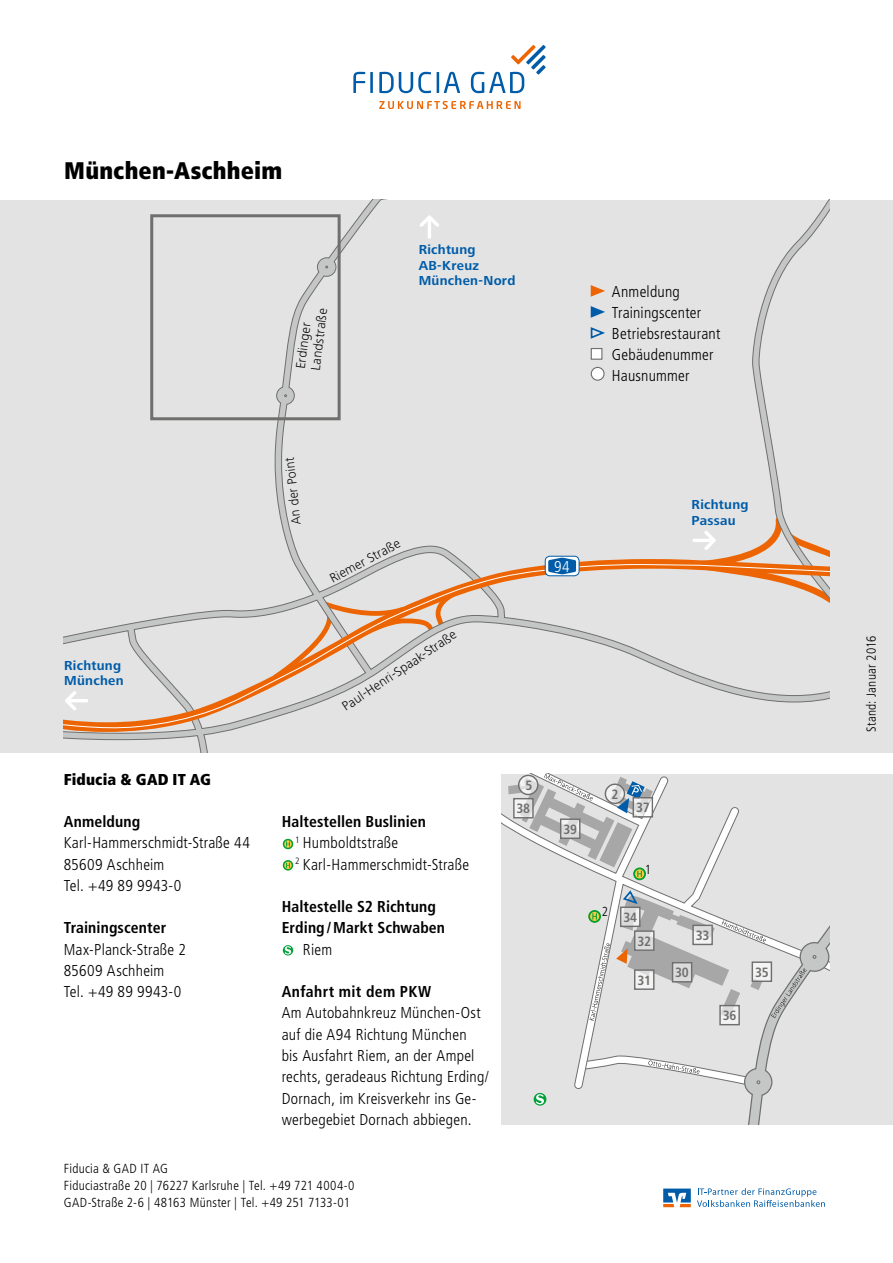
<style>
.page{position:relative;width:893px;height:1263px;background:#fff}
.page>*{position:absolute;margin:0;border:0;box-sizing:border-box;transform-origin:0 0}
.t1{font:900 condensed 24px "Frutiger LT Std";letter-spacing:.005em;color:#000}
.t2{font:300 condensed 15.75px/21.3px "Frutiger LT Std";letter-spacing:.015em;color:#000}
.t3{font:700 condensed 15.75px/21.3px "Frutiger LT Std";letter-spacing:.005em;color:#000}
.t4{font:700 condensed 15.75px "Frutiger LT Std";letter-spacing:.025em;color:#000}
.t5{font:900 condensed 15.75px "Frutiger LT Std";letter-spacing:.01em;color:#000}
.t6{font:300 condensed 15.6px "Frutiger LT Std";color:#fff}
.t7{font:700 13.5px/15.8px "Frutiger Next LT";letter-spacing:.02em;color:#005ca9}
.t8{font:300 13.5px/14.9px "Frutiger Next LT";color:#000}
.t9{font:300 13.5px "Frutiger Next LT";color:#000;scale:.96 1}
.t10{font:700 condensed 13.35px "Frutiger LT Std";letter-spacing:-.025em;color:#6f6f6e}
.t11{font:300 condensed 13.2px/17px "Frutiger LT Std";letter-spacing:.02em;color:#000}
.s1{font-weight:700}
</style>
<div class="page">
<div style="left:0;top:200px;width:893px;height:553px;background:#e3e3e3"></div>
<div style="left:502px;top:774px;width:391px;height:351px;background:#e3e3e3"></div>
<svg style="left:283px;top:839px;width:10px;height:10px"></svg>
<svg style="left:283px;top:860px;width:10px;height:10px"></svg>
<svg style="left:283px;top:945px;width:10px;height:10px"></svg>
<svg style="left:353px;top:72px;width:20px;height:21px"></svg>
<svg style="left:379px;top:72px;width:52px;height:21px"></svg>
<svg style="left:437px;top:72px;width:23px;height:21px"></svg>
<svg style="left:471px;top:45px;width:75px;height:48px"></svg>
<svg style="left:379px;top:101px;width:142px;height:8px"></svg>
<svg style="left:663px;top:1188px;width:28px;height:19px"></svg>
<svg style="left:697px;top:1188px;width:128px;height:19px"></svg>
<svg style="left:64px;top:200px;width:540px;height:553px"></svg>
<svg style="left:284px;top:394px;width:4px;height:3px"></svg>
<svg style="left:64px;top:559px;width:628px;height:173px"></svg>
<svg style="left:64px;top:564px;width:765px;height:165px"></svg>
<svg style="left:545px;top:556px;width:34px;height:20px"></svg>
<div style="left:545px;top:556px;width:34px;height:20px;border:1px solid #005ca9;border-radius:5px"></div>
<svg style="left:548px;top:557px;width:28px;height:17px"></svg>
<svg style="left:420px;top:215px;width:19px;height:24px"></svg>
<svg style="left:692px;top:200px;width:137px;height:475px"></svg>
<svg style="left:65px;top:691px;width:23px;height:19px"></svg>
<div style="left:150px;top:214px;width:191px;height:206px;border:3px solid #6f6f6e"></div>
<svg style="left:508px;top:773px;width:321px;height:352px"></svg>
<svg style="left:591px;top:285px;width:14px;height:12px"></svg>
<svg style="left:591px;top:306px;width:14px;height:12px"></svg>
<svg style="left:589px;top:326px;width:16px;height:14px"></svg>
<div style="left:591px;top:348px;width:11px;height:12px;background:#fff;border:1px solid #6f6f6e"></div>
<div style="left:591px;top:367px;width:13px;height:13px;background:#fff;border-radius:50%"></div>
<div style="left:591px;top:367px;width:14px;height:14px;border:1px solid #6f6f6e;border-radius:50%"></div>
<h1 class="t1" style="left:64px;top:156px;width:219px">München-Aschheim</h1>
<p class="t8" style="left:293px;top:368px;width:64px;rotate:-83deg">Erdinger<br>Landstraße</p>
<p class="t7" style="left:419px;top:242px;width:98px">Richtung<br>AB-Kreuz<br>München-Nord</p>
<p class="t2" style="left:612px;top:281px;width:110px">Anmeldung<br>Trainingscenter<br>Betriebsrestaurant<br>Gebäudenummer<br>Hausnummer</p>
<p class="t7" style="left:64px;top:657px;width:61px">Richtung<br>München</p>
<p class="t5" style="left:64px;top:769px;width:149px">Fiducia &amp; GAD IT AG</p>
<p class="t3" style="left:64px;top:811px;width:78px">Anmeldung</p>
<p class="t2" style="left:64px;top:832px;width:188px">Karl-Hammerschmidt-Straße 44<br>85609 Aschheim<br>Tel. +49 89 9943-0</p>
<p class="t3" style="left:64px;top:917px;width:104px">Trainingscenter</p>
<p class="t2" style="left:64px;top:939px;width:124px">Max-Planck-Straße 2<br>85609 Aschheim<br>Tel. +49 89 9943-0</p>
<p class="t9" style="left:289px;top:525px;width:71px;rotate:-96deg">An der Point</p>
<p class="t8" style="left:327px;top:573px;width:80px;rotate:-28deg">Riemer Straße</p>
<p class="t8" style="left:339px;top:702px;width:136px;rotate:-34deg">Paul-Henri-Spaak-Straße</p>
<p class="t2" style="left:295px;top:811px;width:175px;text-indent:-13px"><span class="s1">Haltestellen Buslinien<br></span><sup>1</sup> Humboldtstraße<br><sup>2</sup> Karl-Hammerschmidt-Straße</p>
<p class="t3" style="left:282px;top:896px;width:165px">Haltestelle S2 Richtung<br>Erding/Markt Schwaben</p>
<p class="t2" style="left:303px;top:939px;width:31px">Riem</p>
<p class="t4" style="left:282px;top:982px;width:151px">Anfahrt mit dem PKW</p>
<p class="t2" style="left:282px;top:1002px;width:209px">Am Autobahnkreuz München-Ost auf die A94 Richtung München<br>bis Ausfahrt Riem, an der Ampel rechts, geradeaus Richtung Erding/<br>Dornach, im Kreisverkehr ins Ge&shy;werbegebiet Dornach abbiegen.</p>
<p class="t11" style="left:64px;top:1160px;width:292px">Fiducia &amp; GAD IT AG<br>Fiduciastraße 20 | 76227 Karlsruhe | Tel. +49 721 4004-0<br>GAD-Straße 2-6 | 48163 Münster | Tel. +49 251 7133-01</p>
<p class="t6" style="left:554px;top:558px;width:17px">94</p>
<p class="t7" style="left:692px;top:497px;width:58px">Richtung<br>Passau</p>
<p class="t10" style="left:525px;top:777px;width:8px">5</p>
<p class="t10" style="left:517px;top:801px;width:15px">38</p>
<p class="t10" style="left:563px;top:821px;width:15px">39</p>
<p class="t10" style="left:611px;top:786px;width:8px">2</p>
<p class="t10" style="left:636px;top:800px;width:15px">37</p>
<p class="t11" style="left:645px;top:861px;width:8px">1</p>
<p class="t11" style="left:602px;top:903px;width:8px">2</p>
<p class="t10" style="left:623px;top:909px;width:15px">34</p>
<p class="t10" style="left:637px;top:933px;width:15px">32</p>
<p class="t10" style="left:637px;top:972px;width:15px">31</p>
<p class="t10" style="left:696px;top:927px;width:15px">33</p>
<p class="t10" style="left:675px;top:965px;width:15px">30</p>
<p class="t10" style="left:723px;top:1007px;width:15px">36</p>
<p class="t10" style="left:755px;top:964px;width:15px">35</p>
<p class="t11" style="left:863px;top:732px;width:98px;rotate:-90deg">Stand: Januar 2016</p>
</div>
